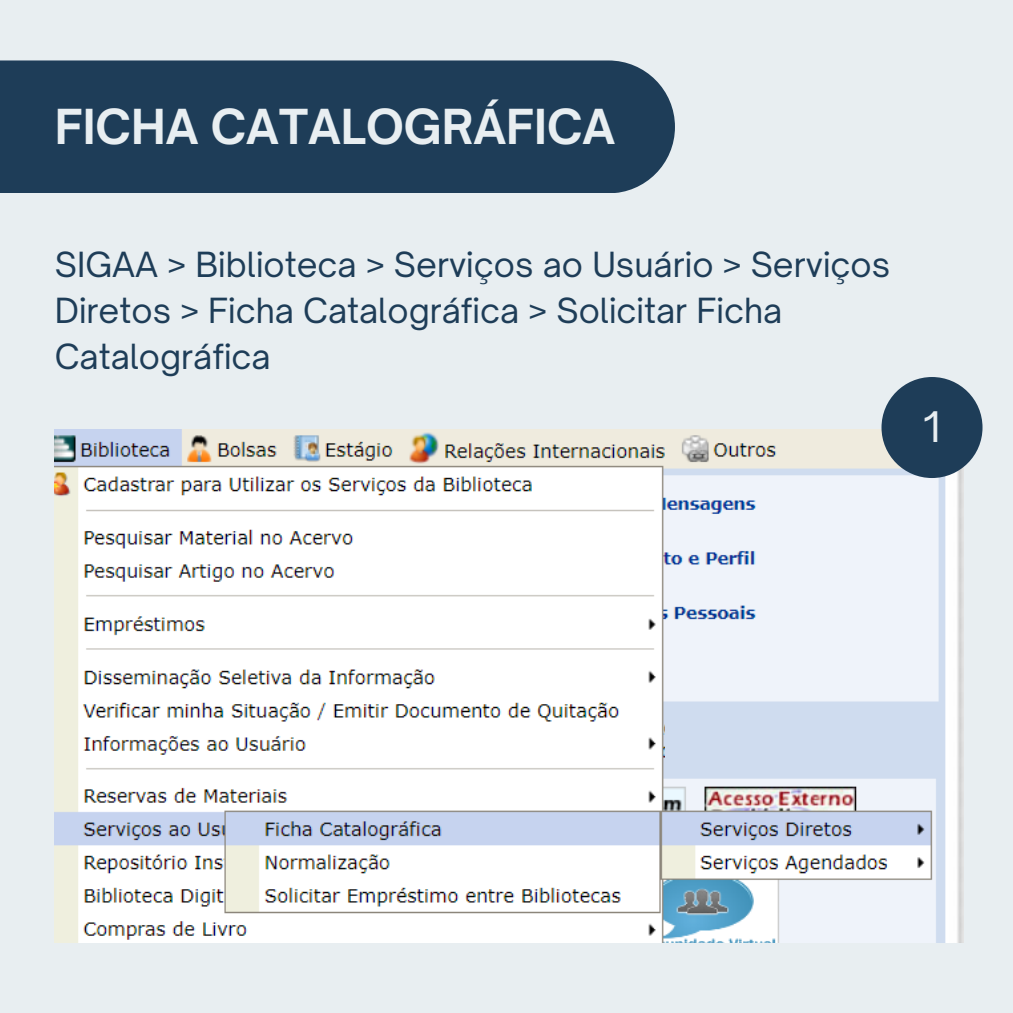
<style>
.page{position:relative;width:1013px;height:1013px;background:#fff}
.page>*{position:absolute;margin:0;border:0;box-sizing:border-box;transform-origin:0 0}
.t1{font:700 46.12px "Open Sauce One";color:#e8eef1}
.t2{font:40.25px "Open Sauce One";color:#e8eef1}
.t3{font:33.12px/46px "Open Sauce One";color:#1e3d58}
</style>
<div class="page">
<div style="left:0;top:0;width:1012px;height:1012px;background:#e8eef1"></div>
<div style="left:0;top:60px;width:675px;height:133px;background:#1e3d58"></div>
<img style="left:55px;top:429px;width:908px;height:513px">
<div style="left:761px;top:477px;width:177px;height:223px;background:#eff3fa"></div>
<div style="left:665px;top:711px;width:251px;height:56px;background:#cfdcef"></div>
<div style="left:881px;top:377px;width:101px;height:101px;background:#1e3d58;border-radius:50%"></div>
<p class="t1" style="left:55px;top:98px;width:562px">FICHA CATALOGRÁFICA</p>
<p class="t3" style="left:55px;top:241px;width:837px">SIGAA &gt; Biblioteca &gt; Serviços ao Usuário &gt; Serviços<br>Diretos &gt; Ficha Catalográfica &gt; Solicitar Ficha<br>Catalográfica</p>
<p class="t2" style="left:923px;top:401px;width:19px">1</p>
</div>
